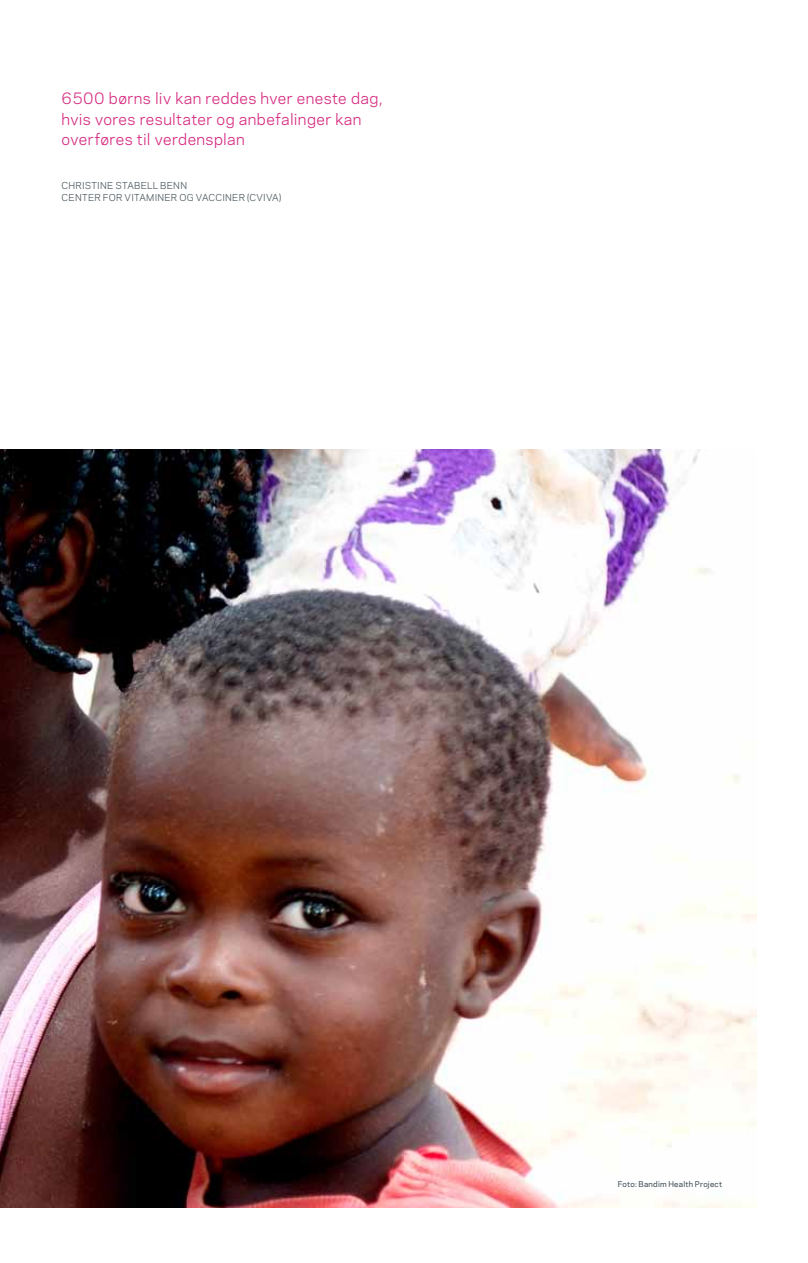
<style>
.page{position:relative;width:808px;height:1263px;background:#fff}
.page>*{position:absolute;margin:0;border:0;box-sizing:border-box;transform-origin:0 0}
.t1{font:15px/20.2px "Galaxie Polaris";letter-spacing:.025em;color:#d62b80}
.t2{font:9px "Galaxie Polaris";letter-spacing:.025em;color:#45535a}
.t3{font:500 7.5px "Galaxie Polaris";letter-spacing:.025em;color:#45535a}
</style>
<div class="page">
<img style="left:0;top:449px;width:757px;height:759px">
<p class="t1" style="left:62px;top:88px;width:323px">6500 børns liv kan reddes hver eneste dag, hvis vores resultater og anbefalinger kan overføres til verdensplan</p>
<p class="t2" style="left:62px;top:179px;width:27px">Ch ristine</p>
<p class="t2" style="left:116px;top:179px;width:32px">Stabell</p>
<p class="t2" style="left:160px;top:179px;width:8px">Benn</p>
<p class="t2" style="left:62px;top:191px;width:15px">Cente</p>
<p class="t2" style="left:94px;top:191px;width:44px">r for Vitamine</p>
<p class="t2" style="left:171px;top:191px;width:39px">r og Vaccine</p>
<p class="t2" style="left:239px;top:191px;width:44px">r (CVIVA)</p>
<p class="t3" style="left:618px;top:1179px;width:106px">Foto: Bandim Health Project</p>
</div>
